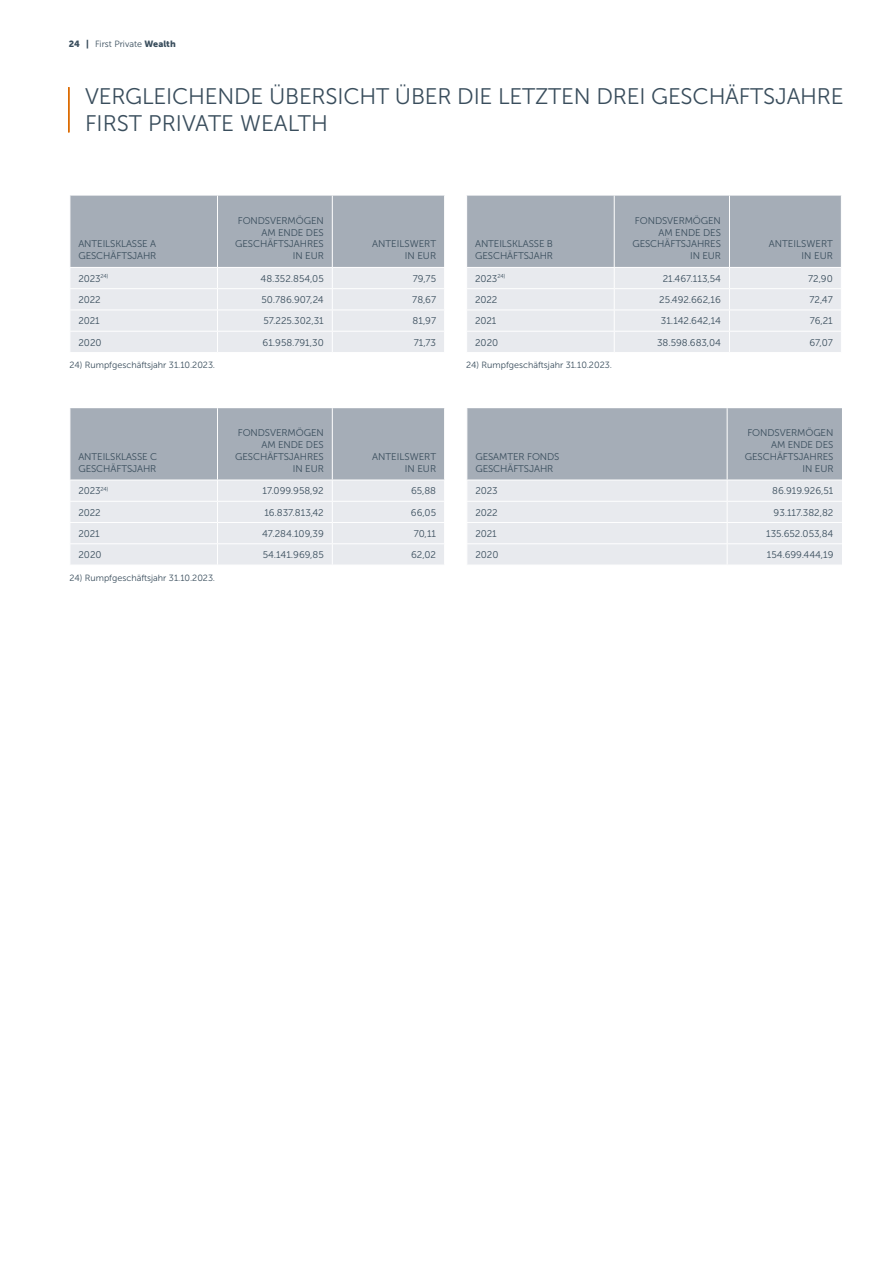
<style>
.page{position:relative;width:893px;height:1263px;background:#fff}
.page>*{position:absolute;margin:0;border:0;box-sizing:border-box;transform-origin:0 0}
.t1{font:22.5px/27px "Museo Sans 300";letter-spacing:-.01em;color:#394d5c}
.t2{font:9.75px/11.7px "Museo Sans 300";letter-spacing:-.01em;color:#394d5c;text-align:right}
.t3{font:9px "Museo Sans 300";color:#394d5c}
.s1{font-family:"Museo Sans 900"}
</style>
<div class="page">
<svg style="left:70px;top:196px;width:374px;height:156px"></svg>
<svg style="left:70px;top:408px;width:375px;height:157px"></svg>
<svg style="left:467px;top:408px;width:375px;height:157px"></svg>
<svg style="left:467px;top:196px;width:374px;height:156px"></svg>
<hr style="left:68px;top:87px;width:2px;height:45px;background:#dc6b02">
<p class="t3" style="left:69px;top:39px;width:109px"><span class="s1">24 |</span> First Private <span class="s1">Wealth</span></p>
<h1 class="t1" style="left:85px;top:83px;width:760px">VERGLEICHENDE ÜBERSICHT ÜBER DIE LETZTEN DREI GESCHÄFTSJAHRE<br>FIRST PRIVATE WEALTH</h1>
<p class="t2" style="left:78px;top:238px;width:79px;text-align:left">ANTEILSKLASSE A<br>GESCHÄFTSJAHR</p>
<p class="t2" style="left:235px;top:215px;width:90px">FONDSVERMÖGEN<br>AM ENDE DES<br>GESCHÄFTSJAHRES<br>IN EUR</p>
<p class="t2" style="left:372px;top:238px;width:66px">ANTEILSWERT<br>IN EUR</p>
<p class="t2" style="left:78px;top:273px;width:32px">2023<sup>24)</sup></p>
<p class="t2" style="left:261px;top:273px;width:65px">48.352.854,05</p>
<p class="t2" style="left:413px;top:273px;width:25px">79,75</p>
<p class="t2" style="left:78px;top:294px;width:24px">2022</p>
<p class="t2" style="left:262px;top:294px;width:64px">50.786.907,24</p>
<p class="t2" style="left:412px;top:294px;width:25px">78,67</p>
<p class="t2" style="left:78px;top:315px;width:23px">2021</p>
<p class="t2" style="left:263px;top:315px;width:62px">57.225.302,31</p>
<p class="t2" style="left:413px;top:315px;width:25px">81,97</p>
<p class="t2" style="left:78px;top:336px;width:25px">2020</p>
<p class="t2" style="left:263px;top:336px;width:63px">61.958.791,30</p>
<p class="t2" style="left:414px;top:336px;width:24px">71,73</p>
<p class="t3" style="left:70px;top:360px;width:147px">24) Rumpfgeschäftsjahr 31.10.2023.</p>
<p class="t2" style="left:78px;top:451px;width:80px;text-align:left">ANTEILSKLASSE C<br>GESCHÄFTSJAHR</p>
<p class="t2" style="left:235px;top:427px;width:90px">FONDSVERMÖGEN<br>AM ENDE DES<br>GESCHÄFTSJAHRES<br>IN EUR</p>
<p class="t2" style="left:372px;top:451px;width:66px">ANTEILSWERT<br>IN EUR</p>
<p class="t2" style="left:78px;top:485px;width:32px">2023<sup>24)</sup></p>
<p class="t2" style="left:263px;top:485px;width:63px">17.099.958,92</p>
<p class="t2" style="left:411px;top:485px;width:27px">65,88</p>
<p class="t2" style="left:78px;top:506px;width:24px">2022</p>
<p class="t2" style="left:264px;top:506px;width:61px">16.837.813,42</p>
<p class="t2" style="left:411px;top:506px;width:27px">66,05</p>
<p class="t2" style="left:78px;top:528px;width:23px">2021</p>
<p class="t2" style="left:262px;top:528px;width:63px">47.284.109,39</p>
<p class="t2" style="left:414px;top:528px;width:24px">70,11</p>
<p class="t2" style="left:78px;top:549px;width:25px">2020</p>
<p class="t2" style="left:263px;top:549px;width:63px">54.141.969,85</p>
<p class="t2" style="left:411px;top:549px;width:27px">62,02</p>
<p class="t3" style="left:70px;top:573px;width:147px">24) Rumpfgeschäftsjahr 31.10.2023.</p>
<p class="t2" style="left:475px;top:238px;width:79px;text-align:left">ANTEILSKLASSE B<br>GESCHÄFTSJAHR</p>
<p class="t2" style="left:632px;top:215px;width:90px">FONDSVERMÖGEN<br>AM ENDE DES<br>GESCHÄFTSJAHRES<br>IN EUR</p>
<p class="t2" style="left:769px;top:238px;width:66px">ANTEILSWERT<br>IN EUR</p>
<p class="t2" style="left:475px;top:273px;width:32px">2023<sup>24)</sup></p>
<p class="t2" style="left:663px;top:273px;width:60px">21.467.113,54</p>
<p class="t2" style="left:808px;top:273px;width:26px">72,90</p>
<p class="t2" style="left:475px;top:294px;width:24px">2022</p>
<p class="t2" style="left:659px;top:294px;width:63px">25.492.662,16</p>
<p class="t2" style="left:810px;top:294px;width:25px">72,47</p>
<p class="t2" style="left:475px;top:315px;width:23px">2021</p>
<p class="t2" style="left:661px;top:315px;width:62px">31.142.642,14</p>
<p class="t2" style="left:810px;top:315px;width:25px">76,21</p>
<p class="t2" style="left:475px;top:336px;width:25px">2020</p>
<p class="t2" style="left:657px;top:336px;width:65px">38.598.683,04</p>
<p class="t2" style="left:809px;top:336px;width:25px">67,07</p>
<p class="t3" style="left:466px;top:360px;width:147px">24) Rumpfgeschäftsjahr 31.10.2023.</p>
<p class="t2" style="left:475px;top:451px;width:86px;text-align:left">GESAMTER FONDS<br>GESCHÄFTSJAHR</p>
<p class="t2" style="left:745px;top:427px;width:90px">FONDSVERMÖGEN<br>AM ENDE DES<br>GESCHÄFTSJAHRES<br>IN EUR</p>
<p class="t2" style="left:475px;top:485px;width:24px">2023</p>
<p class="t2" style="left:772px;top:485px;width:63px">86.919.926,51</p>
<p class="t2" style="left:475px;top:506px;width:24px">2022</p>
<p class="t2" style="left:773px;top:506px;width:61px">93.117.382,82</p>
<p class="t2" style="left:475px;top:528px;width:23px">2021</p>
<p class="t2" style="left:766px;top:528px;width:69px">135.652.053,84</p>
<p class="t2" style="left:475px;top:549px;width:25px">2020</p>
<p class="t2" style="left:767px;top:549px;width:68px">154.699.444,19</p>
</div>
